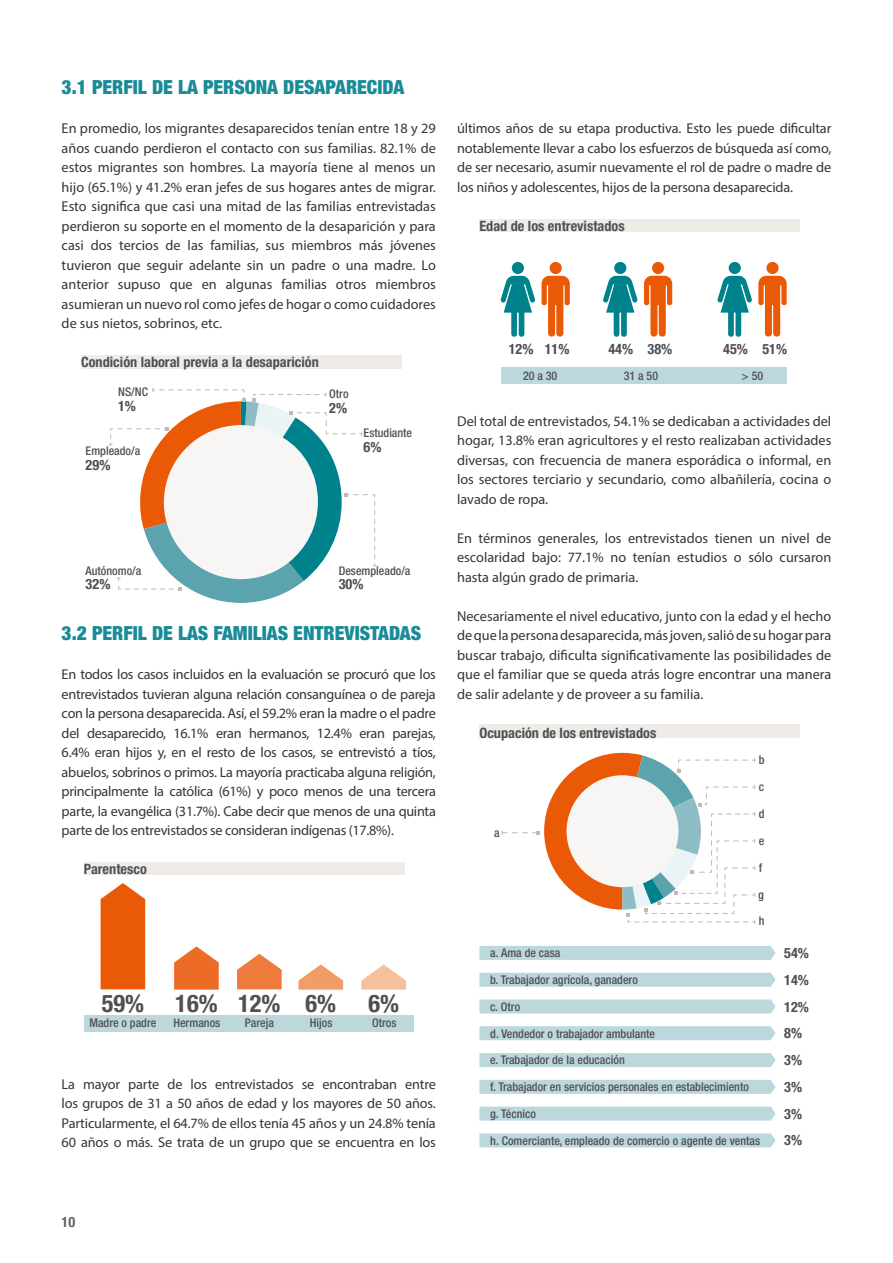
<style>
.page{position:relative;width:893px;height:1263px;background:#fff}
.page>*{position:absolute;margin:0;border:0;box-sizing:border-box;transform-origin:0 0}
.t1{font:700 condensed 24.3px "Helvetica Neue LT Std";color:#504f53}
.t2{font:900 condensed 19.5px "Helvetica Neue LT Std";color:#198c97}
.t3{font:14.25px/19.5px "Myriad Pro";letter-spacing:-.005em;color:#373437;text-align:justify}
.t4{font:700 condensed 14.25px "Helvetica Neue LT Std";color:#504f53}
.t5{font:700 condensed 14.25px "Helvetica Neue LT Std";color:#636267}
.t6{font:500 condensed 12px "Helvetica Neue LT Std";color:#504f53}
</style>
<div class="page">
<div style="left:81px;top:355px;width:321px;height:14px;background:#efece8"></div>
<svg style="left:109px;top:388px;width:267px;height:215px"></svg>
<div style="left:501px;top:367px;width:286px;height:17px;background:#bcd8dd"></div>
<div style="left:479px;top:219px;width:321px;height:13px;background:#efece8"></div>
<div style="left:512px;top:262px;width:12px;height:12px;background:#00828d;border-radius:50%"></div>
<svg style="left:500px;top:276px;width:35px;height:61px"></svg>
<svg style="left:542px;top:276px;width:28px;height:61px"></svg>
<div style="left:550px;top:262px;width:12px;height:12px;background:#ea5a06;border-radius:50%"></div>
<div style="left:614px;top:262px;width:12px;height:12px;background:#00828d;border-radius:50%"></div>
<svg style="left:603px;top:276px;width:35px;height:61px"></svg>
<svg style="left:644px;top:276px;width:28px;height:61px"></svg>
<div style="left:652px;top:262px;width:12px;height:12px;background:#ea5a06;border-radius:50%"></div>
<div style="left:729px;top:262px;width:12px;height:12px;background:#00828d;border-radius:50%"></div>
<svg style="left:717px;top:276px;width:70px;height:61px"></svg>
<div style="left:766px;top:262px;width:13px;height:12px;background:#ea5a06;border-radius:50%"></div>
<div style="left:84px;top:862px;width:320px;height:13px;background:#efece8"></div>
<div style="left:84px;top:1015px;width:330px;height:16px;background:#bcd8dd"></div>
<svg style="left:101px;top:883px;width:44px;height:106px;background:#eb6618"></svg>
<svg style="left:174px;top:946px;width:45px;height:44px"></svg>
<svg style="left:237px;top:954px;width:45px;height:35px"></svg>
<svg style="left:298px;top:964px;width:45px;height:26px"></svg>
<svg style="left:361px;top:964px;width:45px;height:26px"></svg>
<div style="left:479px;top:725px;width:321px;height:13px;background:#efece8"></div>
<svg style="left:479px;top:999px;width:297px;height:14px;background:#bed9de"></svg>
<svg style="left:479px;top:1106px;width:297px;height:14px;background:#bfdade"></svg>
<svg style="left:479px;top:973px;width:297px;height:14px;background:#bed9de"></svg>
<svg style="left:479px;top:1133px;width:297px;height:14px;background:#bed9de"></svg>
<svg style="left:479px;top:1026px;width:297px;height:14px;background:#bdd9dd"></svg>
<div style="left:479px;top:1053px;width:297px;height:14px;background:#bcd8dd"></div>
<svg style="left:479px;top:1080px;width:297px;height:14px;background:#bdd8dd"></svg>
<div style="left:479px;top:946px;width:297px;height:14px;background:#bcd8dd"></div>
<svg style="left:502px;top:753px;width:253px;height:170px"></svg>
<h2 class="t2" style="left:62px;top:75px;width:306px">3.1 PERFIL DE LA PERSONA DESAPARECIDA</h2>
<p class="t3" style="left:62px;top:119px;width:376px">En promedio, los migrantes desaparecidos tenían entre 18 y 29 años cuando perdieron el contacto con sus familias. 82.1% de estos migrantes son hombres. La mayoría tiene al menos un hijo (65.1%) y 41.2% eran jefes de sus hogares antes de migrar.<br>Esto significa que casi una mitad de las familias entrevistadas perdieron su soporte en el momento de la desaparición y para casi dos tercios de las familias, sus miembros más jóvenes tuvieron que seguir adelante sin un padre o una madre. Lo anterior supuso que en algunas familias otros miembros asumieran un nuevo rol como jefes de hogar o como cuidadores de sus nietos, sobrinos, etc.</p>
<p class="t4" style="left:81px;top:354px;width:239px">Condición laboral previa a la desaparición</p>
<p class="t6" style="left:118px;top:385px;width:31px">NS/NC</p>
<p class="t4" style="left:118px;top:397px;width:19px">1%</p>
<p class="t6" style="left:86px;top:444px;width:56px">Empleado/a</p>
<p class="t4" style="left:86px;top:456px;width:26px">29%</p>
<p class="t6" style="left:86px;top:563px;width:57px">Autónomo/a</p>
<p class="t4" style="left:86px;top:575px;width:26px">32%</p>
<p class="t6" style="left:329px;top:387px;width:21px">Otro</p>
<p class="t4" style="left:329px;top:399px;width:19px">2%</p>
<p class="t6" style="left:364px;top:426px;width:50px">Estudiante</p>
<p class="t4" style="left:364px;top:438px;width:19px">6%</p>
<p class="t6" style="left:339px;top:563px;width:73px">Desempleado/a</p>
<p class="t4" style="left:339px;top:575px;width:26px">30%</p>
<h2 class="t2" style="left:62px;top:621px;width:162px">3.2 PERFIL DE LAS FAMILIA</h2>
<h2 class="t2" style="left:278px;top:621px;width:104px">S ENTREVISTADA</h2>
<h2 class="t2" style="left:411px;top:621px;width:12px">S</h2>
<p class="t3" style="left:62px;top:665px;width:376px">En todos los casos incluidos en la evaluación se procuró que los entrevistados tuvieran alguna relación consanguínea o de pareja con la persona desaparecida. Así, el 59.2% eran la madre o el padre del desaparecido, 16.1% eran hermanos, 12.4% eran parejas, 6.4% eran hijos y, en el resto de los casos, se entrevistó a tíos, abuelos, sobrinos o primos. La mayoría practicaba alguna religión, principalmente la católica (61%) y poco menos de una tercera parte, la evangélica (31.7%). Cabe decir que menos de una quinta parte de los entrevistados se consideran indígenas (17.8%).</p>
<p class="t4" style="left:84px;top:861px;width:64px">Parentesco</p>
<h1 class="t1" style="left:102px;top:988px;width:44px">59%</h1>
<p class="t6" style="left:89px;top:1015px;width:68px">Madre o padre</p>
<h1 class="t1" style="left:175px;top:988px;width:44px">16%</h1>
<p class="t6" style="left:173px;top:1015px;width:49px">Hermanos</p>
<h1 class="t1" style="left:238px;top:988px;width:44px">12%</h1>
<p class="t6" style="left:245px;top:1015px;width:31px">Pareja</p>
<h1 class="t1" style="left:305px;top:988px;width:32px">6%</h1>
<p class="t6" style="left:310px;top:1015px;width:24px">Hijos</p>
<h1 class="t1" style="left:368px;top:988px;width:32px">6%</h1>
<p class="t6" style="left:372px;top:1015px;width:26px">Otros</p>
<p class="t3" style="left:62px;top:1074px;width:376px">La mayor parte de los entrevistados se encontraban entre los grupos de 31 a 50 años de edad y los mayores de 50 años.<br>Particularmente, el 64.7% de ellos tenía 45 años y un 24.8% tenía 60 años o más. Se trata de un grupo que se encuentra en los</p>
<p class="t3" style="left:457px;top:118px;width:376px">últimos años de su etapa productiva. Esto les puede dificultar notablemente llevar a cabo los esfuerzos de búsqueda así como, de ser necesario, asumir nuevamente el rol de padre o madre de los niños y adolescentes, hijos de la persona desaparecida.</p>
<p class="t4" style="left:479px;top:217px;width:147px">Edad de los entrevistados</p>
<p class="t4" style="left:509px;top:340px;width:62px">12% 11%</p>
<p class="t4" style="left:608px;top:340px;width:65px">44% 38%</p>
<p class="t4" style="left:723px;top:340px;width:65px">45% 51%</p>
<p class="t6" style="left:523px;top:369px;width:36px">20 a 30</p>
<p class="t6" style="left:624px;top:369px;width:36px">31 a 50</p>
<p class="t6" style="left:742px;top:369px;width:23px">&gt; 50</p>
<p class="t3" style="left:457px;top:411px;width:376px">Del total de entrevistados, 54.1% se dedicaban a actividades del hogar, 13.8% eran agricultores y el resto realizaban actividades diversas, con frecuencia de manera esporádica o informal, en los sectores terciario y secundario, como albañilería, cocina o lavado de ropa.</p>
<p class="t3" style="left:457px;top:528px;width:376px">En términos generales, los entrevistados tienen un nivel de escolaridad bajo: 77.1% no tenían estudios o sólo cursaron hasta algún grado de primaria.</p>
<p class="t3" style="left:457px;top:606px;width:376px">Necesariamente el nivel educativo, junto con la edad y el hecho de que la persona desaparecida, más joven, salió de su hogar para buscar trabajo, dificulta significativamente las posibilidades de que el familiar que se queda atrás logre encontrar una manera de salir adelante y de proveer a su familia.</p>
<p class="t4" style="left:479px;top:724px;width:178px">Ocupación de los entrevistados</p>
<p class="t6" style="left:494px;top:825px;width:7px">a</p>
<p class="t6" style="left:759px;top:752px;width:7px">b</p>
<p class="t6" style="left:759px;top:779px;width:7px">c</p>
<p class="t6" style="left:759px;top:806px;width:7px">d</p>
<p class="t6" style="left:759px;top:833px;width:7px">e</p>
<p class="t6" style="left:759px;top:860px;width:5px">f</p>
<p class="t6" style="left:758px;top:887px;width:7px">g</p>
<p class="t6" style="left:759px;top:914px;width:7px">h</p>
<p class="t6" style="left:490px;top:946px;width:72px">a. Ama de casa</p>
<p class="t4" style="left:784px;top:944px;width:26px">54%</p>
<p class="t6" style="left:490px;top:972px;width:149px">b. Trabajador agrícola, ganadero</p>
<p class="t4" style="left:784px;top:971px;width:26px">14%</p>
<p class="t6" style="left:490px;top:999px;width:31px">c. Otro</p>
<p class="t4" style="left:784px;top:998px;width:26px">12%</p>
<p class="t6" style="left:490px;top:1026px;width:166px">d. Vendedor o trabajador ambulante</p>
<p class="t4" style="left:784px;top:1024px;width:19px">8%</p>
<p class="t6" style="left:490px;top:1053px;width:136px">e. Trabajador de la educación</p>
<p class="t4" style="left:784px;top:1051px;width:19px">3%</p>
<p class="t6" style="left:490px;top:1080px;width:260px">f. Trabajador en servicios personales en establecimiento</p>
<p class="t4" style="left:784px;top:1078px;width:19px">3%</p>
<p class="t6" style="left:490px;top:1106px;width:47px">g. Técnico</p>
<p class="t4" style="left:784px;top:1105px;width:19px">3%</p>
<p class="t6" style="left:490px;top:1133px;width:271px">h. Comerciante, empleado de comercio o agente de ventas</p>
<p class="t4" style="left:784px;top:1132px;width:19px">3%</p>
<p class="t5" style="left:62px;top:1213px;width:15px">10</p>
</div>
